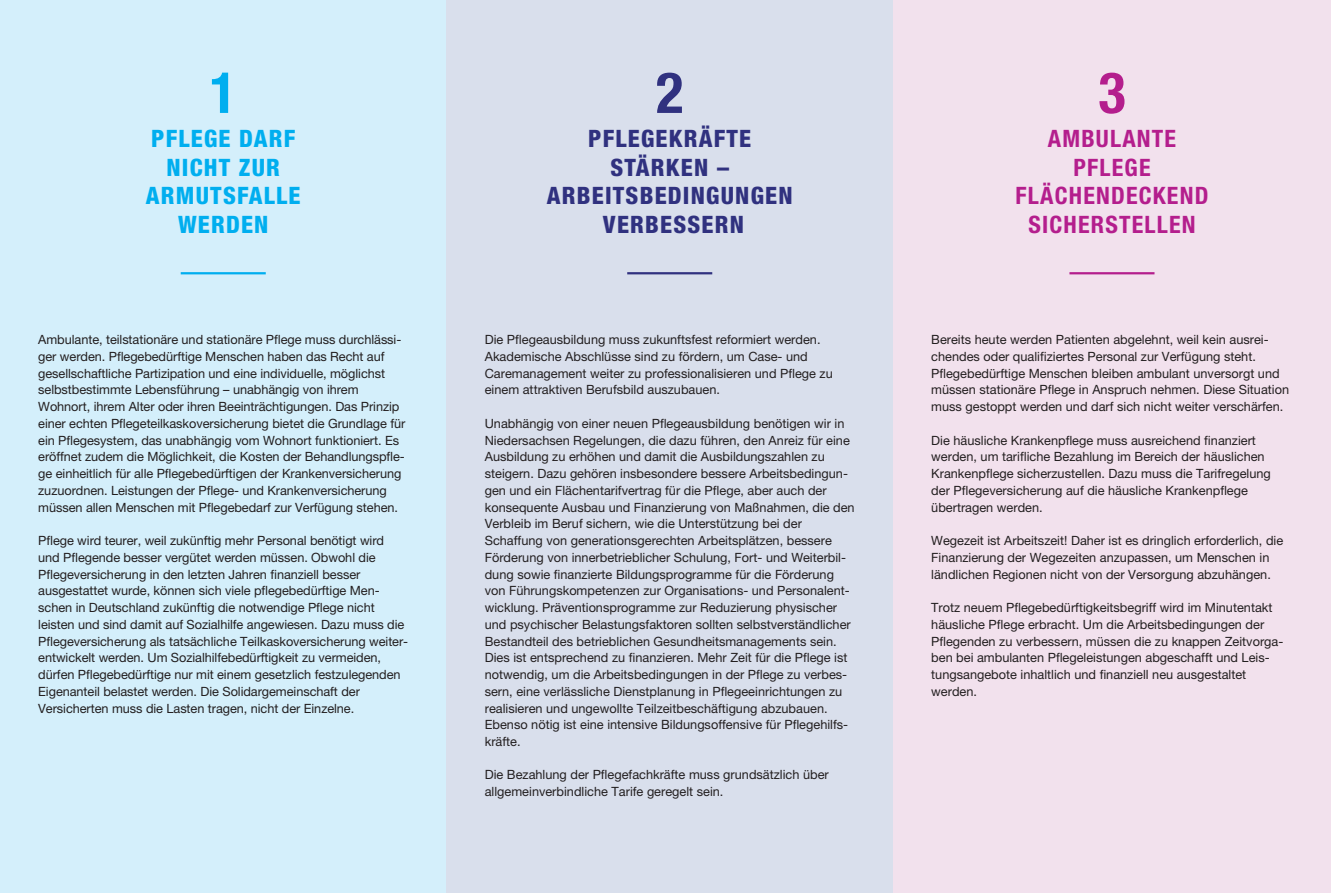
<style>
.page{position:relative;width:1331px;height:893px;background:#fff}
.page>*{position:absolute;margin:0;border:0;box-sizing:border-box;transform-origin:0 0}
.t1{font:700 condensed 56.85px "Helvetica Neue LT Pro";color:#30317f}
.t2{font:700 condensed 56.85px "Helvetica Neue LT Pro";color:#b41e8d}
.t3{font:700 condensed 56.85px "Helvetica Neue LT Pro";color:#00aeef}
.t4{font:800 condensed 24px/28.5px "Helvetica Neue LT Pro";letter-spacing:.05em;color:#30317f;text-align:center}
.t5{font:700 condensed 24px/28.5px "Helvetica Neue LT Pro";letter-spacing:.05em;color:#b41e8d;text-align:center}
.t6{font:800 condensed 24px/28.5px "Helvetica Neue LT Pro";letter-spacing:.05em;color:#00aeef;text-align:center}
.t7{font:12.75px/16.8px "Helvetica Neue LT Pro";color:#231f20}
</style>
<div class="page">
<div style="left:0;top:0;width:446px;height:893px;background:#d4effb"></div>
<div style="left:446px;top:0;width:447px;height:893px;background:#d9dfec"></div>
<div style="left:893px;top:0;width:438px;height:893px;background:#f2e1ed"></div>
<hr style="left:181px;top:272px;width:85px;height:2px;background:#00aeef">
<hr style="left:627px;top:272px;width:85px;height:2px;background:#30317f">
<hr style="left:1069px;top:272px;width:85px;height:2px;background:#b41e8d">
<h1 class="t3" style="left:210px;top:58px;width:29px">1</h1>
<h1 class="t1" style="left:656px;top:58px;width:29px">2</h1>
<h1 class="t2" style="left:1098px;top:58px;width:29px">3</h1>
<h2 class="t6" style="left:146px;top:124px;width:156px">PFLEGE DARF<br>NICHT ZUR<br>ARMUTSFALLE<br>WERDEN</h2>
<h2 class="t4" style="left:547px;top:124px;width:247px">PFLEGEKRÄFTE<br>STÄRKEN –<br>ARBEITSBEDINGUNGEN<br>VERBESSERN</h2>
<h2 class="t5" style="left:1015px;top:124px;width:194px">AMBULANTE<br>PFLEGE<br>FLÄCHENDECKEND<br>SICHERSTELLEN</h2>
<p class="t7" style="left:38px;top:331px;width:369px">Ambulante, teilstationäre und stationäre Pflege muss durchlässi&shy;ger werden. Pflegebedürftige Menschen haben das Recht auf gesellschaftliche Partizipation und eine individuelle, möglichst selbstbestimmte Lebensführung – unabhängig von ihrem Wohnort, ihrem Alter oder ihren Beeinträchtigungen. Das Prinzip einer echten Pflegeteilkaskoversicherung bietet die Grundlage für ein Pflegesystem, das unabhängig vom Wohnort funktioniert. Es eröffnet zudem die Möglichkeit, die Kosten der Behandlungspfle&shy;ge einheitlich für alle Pflegebedürftigen der Krankenversicherung zuzuordnen. Leistungen der Pflege- und Krankenversicherung müssen allen Menschen mit Pflegebedarf zur Verfügung stehen.</p>
<p class="t7" style="left:38px;top:532px;width:371px">Pflege wird teurer, weil zukünftig mehr Personal benötigt wird und Pflegende besser vergütet werden müssen. Obwohl die Pflegeversicherung in den letzten Jahren finanziell besser ausgestattet wurde, können sich viele pflegebedürftige Men&shy;schen in Deutschland zukünftig die notwendige Pflege nicht leisten und sind damit auf Sozialhilfe angewiesen. Dazu muss die Pflegeversicherung als tatsächliche Teilkaskoversicherung weiter&shy;entwickelt werden. Um Sozialhilfebedürftigkeit zu vermeiden, dürfen Pflegebedürftige nur mit einem gesetzlich festzulegenden Eigenanteil belastet werden. Die Solidargemeinschaft der Versicherten muss die Lasten tragen, nicht der Einzelne.</p>
<p class="t7" style="left:485px;top:331px;width:350px">Die Pflegeausbildung muss zukunftsfest reformiert werden.<br>Akademische Abschlüsse sind zu fördern, um Case- und Caremanagement weiter zu professionalisieren und Pflege zu einem attraktiven Berufsbild auszubauen.</p>
<p class="t7" style="left:485px;top:415px;width:371px">Unabhängig von einer neuen Pflegeausbildung benötigen wir in Niedersachsen Regelungen, die dazu führen, den Anreiz für eine Ausbildung zu erhöhen und damit die Ausbildungszahlen zu steigern. Dazu gehören insbesondere bessere Arbeitsbedingun&shy;gen und ein Flächentarifvertrag für die Pflege, aber auch der konsequente Ausbau und Finanzierung von Maßnahmen, die den Verbleib im Beruf sichern, wie die Unterstützung bei der Schaffung von generationsgerechten Arbeitsplätzen, bessere Förderung von innerbetrieblicher Schulung, Fort- und Weiterbil&shy;dung sowie finanzierte Bildungsprogramme für die Förderung von Führungskompetenzen zur Organisations- und Personalent&shy;wicklung. Präventionsprogramme zur Reduzierung physischer und psychischer Belastungsfaktoren sollten selbstverständlicher Bestandteil des betrieblichen Gesundheitsmanagements sein.<br>Dies ist entsprechend zu finanzieren. Mehr Zeit für die Pflege ist notwendig, um die Arbeitsbedingungen in der Pflege zu verbes&shy;sern, eine verlässliche Dienstplanung in Pflegeeinrichtungen zu realisieren und ungewollte Teilzeitbeschäftigung abzubauen.<br>Ebenso nötig ist eine intensive Bildungsoffensive für Pflegehilfs&shy;kräfte.</p>
<p class="t7" style="left:485px;top:766px;width:346px">Die Bezahlung der Pflegefachkräfte muss grundsätzlich über allgemeinverbindliche Tarife geregelt sein.</p>
<p class="t7" style="left:931px;top:331px;width:359px">Bereits heute werden Patienten abgelehnt, weil kein ausrei&shy;chendes oder qualifiziertes Personal zur Verfügung steht.<br>Pflegebedürftige Menschen bleiben ambulant unversorgt und müssen stationäre Pflege in Anspruch nehmen. Diese Situation muss gestoppt werden und darf sich nicht weiter verschärfen.</p>
<p class="t7" style="left:931px;top:432px;width:341px">Die häusliche Krankenpflege muss ausreichend finanziert werden, um tarifliche Bezahlung im Bereich der häuslichen Krankenpflege sicherzustellen. Dazu muss die Tarifregelung der Pflegeversicherung auf die häusliche Krankenpflege übertragen werden.</p>
<p class="t7" style="left:931px;top:532px;width:354px">Wegezeit ist Arbeitszeit! Daher ist es dringlich erforderlich, die<br>Finanzierung der Wegezeiten anzupassen, um Menschen in ländlichen Regionen nicht von der Versorgung abzuhängen.</p>
<p class="t7" style="left:931px;top:599px;width:354px">Trotz neuem Pflegebedürftigkeitsbegriff wird im Minutentakt häusliche Pflege erbracht. Um die Arbeitsbedingungen der Pflegenden zu verbessern, müssen die zu knappen Zeitvorga&shy;ben bei ambulanten Pflegeleistungen abgeschafft und Leis&shy;tungsangebote inhaltlich und finanziell neu ausgestaltet werden.</p>
</div>
